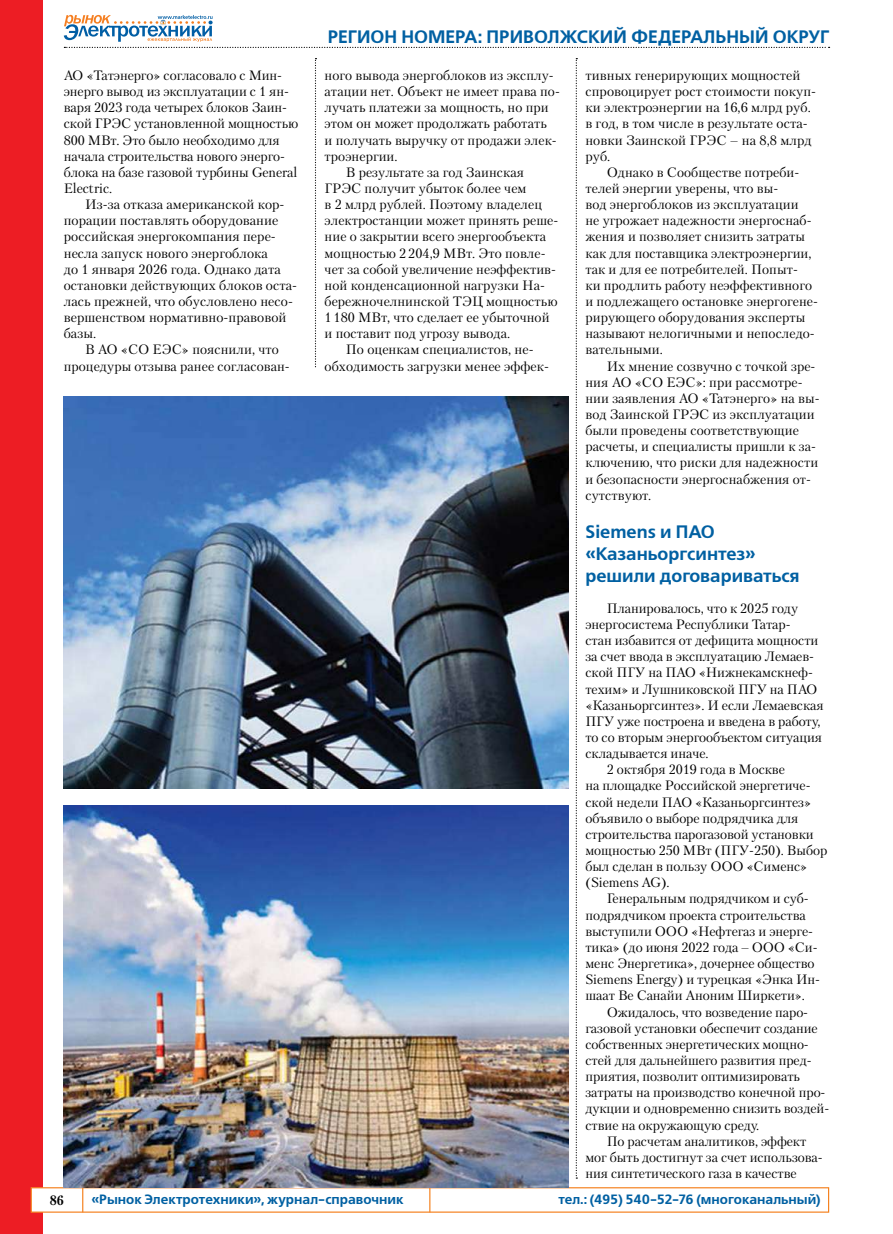
<style>
.page{position:relative;width:893px;height:1234px;background:#fff}
.page>*{position:absolute;margin:0;border:0;box-sizing:border-box;transform-origin:0 0}
.t1{font:18px/21.6px "Free Set Demi C";color:#0060a2}
.t2{font:13.5px/16.2px "Petersburg C";letter-spacing:.005em;color:#000}
.t3{font:13.5px "Free Set Demi C";color:#0060a2}
.t4{font:700 13.5px "Petersburg C";color:#000}
</style>
<div class="page">
<svg style="left:64px;top:15px;width:766px;height:33px"></svg>
<svg style="left:576px;top:58px;width:1px;height:1120px"></svg>
<svg style="left:315px;top:58px;width:1px;height:310px"></svg>
<div style="left:0;top:0;width:43px;height:1233px;background:#ed1d24"></div>
<div style="left:31px;top:1186px;width:798px;height:26px;background:#fff"></div>
<svg style="left:82px;top:1186px;width:1px;height:25px"></svg>
<svg style="left:429px;top:1186px;width:1px;height:26px"></svg>
<img style="left:64px;top:805px;width:504px;height:381px">
<img style="left:64px;top:396px;width:504px;height:392px">
<p class="t2" style="left:64px;top:67px;width:236px">АО «Татэнерго» согласовало с Мин&shy;энерго вывод из эксплуатации с 1 ян&shy;варя 2023 года четырех блоков Заин&shy;ской ГРЭС установленной мощностью<br>800 МВт. Это было необходимо для начала строительства нового энерго&shy;блока на базе газовой турбины General<br>Electric.</p>
<p class="t2" style="left:64px;top:196px;width:235px;text-indent:21px">Из-за отказа американской кор&shy;порации поставлять оборудование российская энергокомпания пере&shy;несла запуск нового энергоблока<br>до 1 января 2026 года. Однако дата остановки действующих блоков оста&shy;лась прежней, что обусловлено несо&shy;вершенством нормативно-правовой базы.</p>
<p class="t2" style="left:64px;top:341px;width:227px;text-indent:21px">В АО «СО ЕЭС» пояснили, что процедуры отзыва ранее согласован-</p>
<h1 class="t1" style="left:328px;top:26px;width:503px">РЕГИОН НОМЕРА: ПРИВОЛЖСКИЙ ФЕДЕРАЛЬНЫЙ ОКРУГ</h1>
<p class="t2" style="left:325px;top:67px;width:231px">ного вывода энергоблоков из эксплу-</p>
<p class="t2" style="left:325px;top:83px;width:237px">атации нет. Объект не имеет права по-</p>
<p class="t2" style="left:325px;top:99px;width:226px">лучать платежи за мощность, но при</p>
<p class="t2" style="left:325px;top:115px;width:224px">этом он может продолжать работать</p>
<p class="t2" style="left:325px;top:131px;width:234px">и получать выручку от продажи элек-</p>
<p class="t2" style="left:325px;top:148px;width:75px">троэнергии.</p>
<p class="t2" style="left:346px;top:164px;width:180px">В результате за год Заинская</p>
<p class="t2" style="left:325px;top:180px;width:204px">ГРЭС получит убыток более чем</p>
<p class="t2" style="left:325px;top:196px;width:219px">в 2 млрд рублей. Поэтому владелец</p>
<p class="t2" style="left:325px;top:212px;width:235px">электростанции может принять реше-</p>
<p class="t2" style="left:325px;top:228px;width:223px">ние о закрытии всего энергообъекта</p>
<p class="t2" style="left:325px;top:244px;width:222px">мощностью 2 204,9 МВт. Это повле-</p>
<p class="t2" style="left:325px;top:261px;width:233px">чет за собой увеличение неэффектив-</p>
<p class="t2" style="left:325px;top:277px;width:222px">ной конденсационной нагрузки На-</p>
<p class="t2" style="left:325px;top:293px;width:235px">бережночелнинской ТЭЦ мощностью</p>
<p class="t2" style="left:325px;top:309px;width:226px">1 180 МВт, что сделает ее убыточной</p>
<p class="t2" style="left:325px;top:325px;width:187px">и поставит под угрозу вывода.</p>
<p class="t2" style="left:346px;top:341px;width:189px">По оценкам специалистов, не-</p>
<p class="t2" style="left:325px;top:357px;width:226px">обходимость загрузки менее эффек-</p>
<p class="t2" style="left:585px;top:67px;width:232px">тивных генерирующих мощностей спровоцирует рост стоимости покуп&shy;ки электроэнергии на 16,6 млрд руб. в год, в том числе в результате оста&shy;новки Заинской ГРЭС – на 8,8 млрд руб.</p>
<p class="t2" style="left:585px;top:164px;width:234px;text-indent:21px">Однако в Сообществе потреби&shy;телей энергии уверены, что вы-<br>вод энергоблоков из эксплуатации<br>не угрожает надежности энергоснаб&shy;жения и позволяет снизить затраты как для поставщика электроэнергии, так и для ее потребителей. Попыт-<br>ки продлить работу неэффективного и подлежащего остановке энергогене&shy;рирующего оборудования эксперты называют нелогичными и непоследо&shy;вательными.</p>
<p class="t2" style="left:585px;top:357px;width:236px;text-indent:21px">Их мнение созвучно с точкой зре&shy;ния АО «СО ЕЭС»: при рассмотре&shy;нии заявления АО «Татэнерго» на вы&shy;вод Заинской ГРЭС из эксплуатации были проведены соответствующие расчеты, и специалисты пришли к за&shy;ключению, что риски для надежности и безопасности энергоснабжения от&shy;сутствуют.</p>
<h1 class="t1" style="left:585px;top:522px;width:216px">Siemens и ПАО «Казаньоргсинтез» решили договариваться</h1>
<p class="t2" style="left:607px;top:599px;width:193px">Планировалось, что к 2025 году</p>
<p class="t2" style="left:585px;top:616px;width:207px">энергосистема Республики Татар-</p>
<p class="t2" style="left:585px;top:632px;width:235px">стан избавится от дефицита мощности</p>
<p class="t2" style="left:585px;top:648px;width:230px">за счет ввода в эксплуатацию Лемаев-</p>
<p class="t2" style="left:585px;top:664px;width:229px">ской ПГУ на ПАО «Нижнекамскнеф-</p>
<p class="t2" style="left:585px;top:680px;width:233px">техим» и Лушниковской ПГУ на ПАО</p>
<p class="t2" style="left:585px;top:696px;width:240px">«Казаньоргсинтез». И если Лемаевская</p>
<p class="t2" style="left:585px;top:712px;width:237px">ПГУ уже построена и введена в работу,</p>
<p class="t2" style="left:585px;top:729px;width:238px">то со вторым энергообъектом ситуация</p>
<p class="t2" style="left:585px;top:745px;width:125px">складывается иначе.</p>
<p class="t2" style="left:607px;top:761px;width:180px">2 октября 2019 года в Москве</p>
<p class="t2" style="left:585px;top:777px;width:227px">на площадке Российской энергетиче-</p>
<p class="t2" style="left:585px;top:793px;width:227px">ской недели ПАО «Казаньоргсинтез»</p>
<p class="t2" style="left:585px;top:809px;width:215px">объявило о выборе подрядчика для</p>
<p class="t2" style="left:585px;top:825px;width:230px">строительства парогазовой установки</p>
<p class="t2" style="left:585px;top:841px;width:243px">мощностью 250 МВт (ПГУ‑250). Выбор</p>
<p class="t2" style="left:585px;top:858px;width:223px">был сделан в пользу ООО «Сименс»</p>
<p class="t2" style="left:585px;top:874px;width:86px">(Siemens AG).</p>
<p class="t2" style="left:607px;top:890px;width:204px">Генеральным подрядчиком и суб-</p>
<p class="t2" style="left:585px;top:906px;width:222px">подрядчиком проекта строительства</p>
<p class="t2" style="left:585px;top:922px;width:229px">выступили ООО «Нефтегаз и энерге-</p>
<p class="t2" style="left:585px;top:938px;width:234px">тика» (до июня 2022 года – ООО «Си-</p>
<p class="t2" style="left:585px;top:954px;width:231px">менс Энергетика», дочернее общество</p>
<p class="t2" style="left:585px;top:971px;width:236px">Siemens Energy) и турецкая «Энка Ин-</p>
<p class="t2" style="left:585px;top:987px;width:221px">шаат Ве Санайи Аноним Ширкети».</p>
<p class="t2" style="left:607px;top:1003px;width:203px">Ожидалось, что возведение паро-</p>
<p class="t2" style="left:585px;top:1019px;width:234px">газовой установки обеспечит создание</p>
<p class="t2" style="left:585px;top:1035px;width:225px">собственных энергетических мощно-</p>
<p class="t2" style="left:585px;top:1051px;width:228px">стей для дальнейшего развития пред-</p>
<p class="t2" style="left:585px;top:1067px;width:216px">приятия, позволит оптимизировать</p>
<p class="t2" style="left:585px;top:1083px;width:242px">затраты на производство конечной про-</p>
<p class="t2" style="left:585px;top:1100px;width:245px">дукции и одновременно снизить воздей-</p>
<p class="t2" style="left:585px;top:1116px;width:175px">ствие на окружающую среду.</p>
<p class="t2" style="left:607px;top:1132px;width:201px">По расчетам аналитиков, эффект</p>
<p class="t2" style="left:585px;top:1148px;width:239px">мог быть достигнут за счет использова-</p>
<p class="t2" style="left:585px;top:1164px;width:213px">ния синтетического газа в качестве</p>
<p class="t4" style="left:50px;top:1191px;width:16px">86</p>
<p class="t3" style="left:92px;top:1191px;width:313px">«Рынок Электротехники», журнал-справочник</p>
<p class="t3" style="left:558px;top:1191px;width:264px">тел.: (495) 540-52-76 (многоканальный)</p>
</div>
